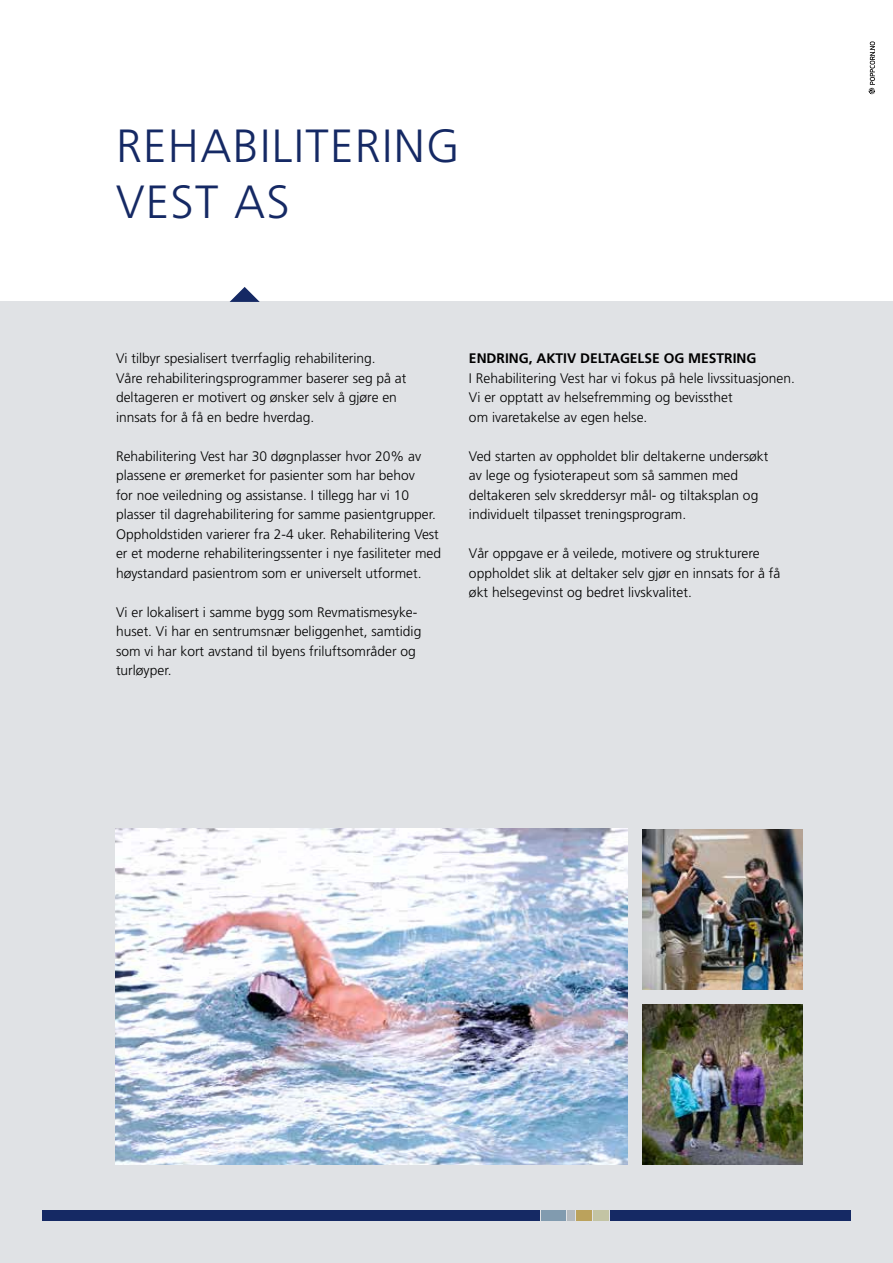
<style>
.page{position:relative;width:893px;height:1263px;background:#fff}
.page>*{position:absolute;margin:0;border:0;box-sizing:border-box;transform-origin:0 0}
.t1{font:300 46.5px/55.5px "Frutiger";letter-spacing:.03em;color:#152964}
.t2{font:300 13.8px/19.5px "Frutiger";color:#000}
.t3{font:700 13.8px "Frutiger";color:#000}
</style>
<div class="page">
<div style="left:0;top:302px;width:893px;height:961px;background:#e0e2e5"></div>
<div style="left:43px;top:1210px;width:497px;height:10px;background:#152964"></div>
<div style="left:541px;top:1210px;width:25px;height:10px;background:#819baf"></div>
<div style="left:576px;top:1210px;width:16px;height:10px;background:#bba25c"></div>
<div style="left:593px;top:1210px;width:15px;height:10px;background:#c3c4a4"></div>
<div style="left:610px;top:1210px;width:240px;height:10px;background:#152964"></div>
<div style="left:567px;top:1210px;width:8px;height:10px;background:#b4babf"></div>
<img style="left:116px;top:829px;width:511px;height:336px">
<img style="left:642px;top:829px;width:161px;height:160px">
<img style="left:642px;top:1004px;width:161px;height:161px">
<svg style="left:230px;top:287px;width:30px;height:15px"></svg>
<svg style="left:868px;top:41px;width:7px;height:54px"></svg>
<h1 class="t1" style="left:116px;top:119px;width:345px">REHABILITERING<br>VEST AS</h1>
<p class="t2" style="left:116px;top:349px;width:292px">Vi tilbyr spesialisert tverrfaglig rehabilitering.<br>Våre rehabiliteringsprogrammer baserer seg på at deltageren er motivert og ønsker selv å gjøre en innsats for å få en bedre hverdag.</p>
<p class="t2" style="left:116px;top:446px;width:327px">Rehabilitering Vest har 30 døgnplasser hvor 20% av plassene er øremerket for pasienter som har behov<br>for noe veiledning og assistanse. I tillegg har vi 10 plasser til dagrehabilitering for samme pasientgrupper.<br>Oppholdstiden varierer fra 2-4 uker. Rehabilitering Vest er et moderne rehabiliteringssenter i nye fasiliteter med høystandard pasientrom som er universelt utformet.</p>
<p class="t2" style="left:116px;top:602px;width:307px">Vi er lokalisert i samme bygg som Revmatismesyke&shy;huset. Vi har en sentrumsnær beliggenhet, samtidig som vi har kort avstand til byens friluftsområder og turløyper.</p>
<p class="t3" style="left:469px;top:350px;width:289px">ENDRING, AKTIV DELTAGELSE OG MESTRING</p>
<p class="t2" style="left:469px;top:368px;width:327px">I Rehabilitering Vest har vi fokus på hele livssituasjonen.<br>Vi er opptatt av helsefremming og bevissthet<br>om ivaretakelse av egen helse.</p>
<p class="t2" style="left:469px;top:446px;width:301px">Ved starten av oppholdet blir deltakerne undersøkt av lege og fysioterapeut som så sammen med deltakeren selv skreddersyr mål- og tiltaksplan og individuelt tilpasset treningsprogram.</p>
<p class="t2" style="left:469px;top:544px;width:313px">Vår oppgave er å veilede, motivere og strukturere oppholdet slik at deltaker selv gjør en innsats for å få økt helsegevinst og bedret livskvalitet.</p>
</div>
